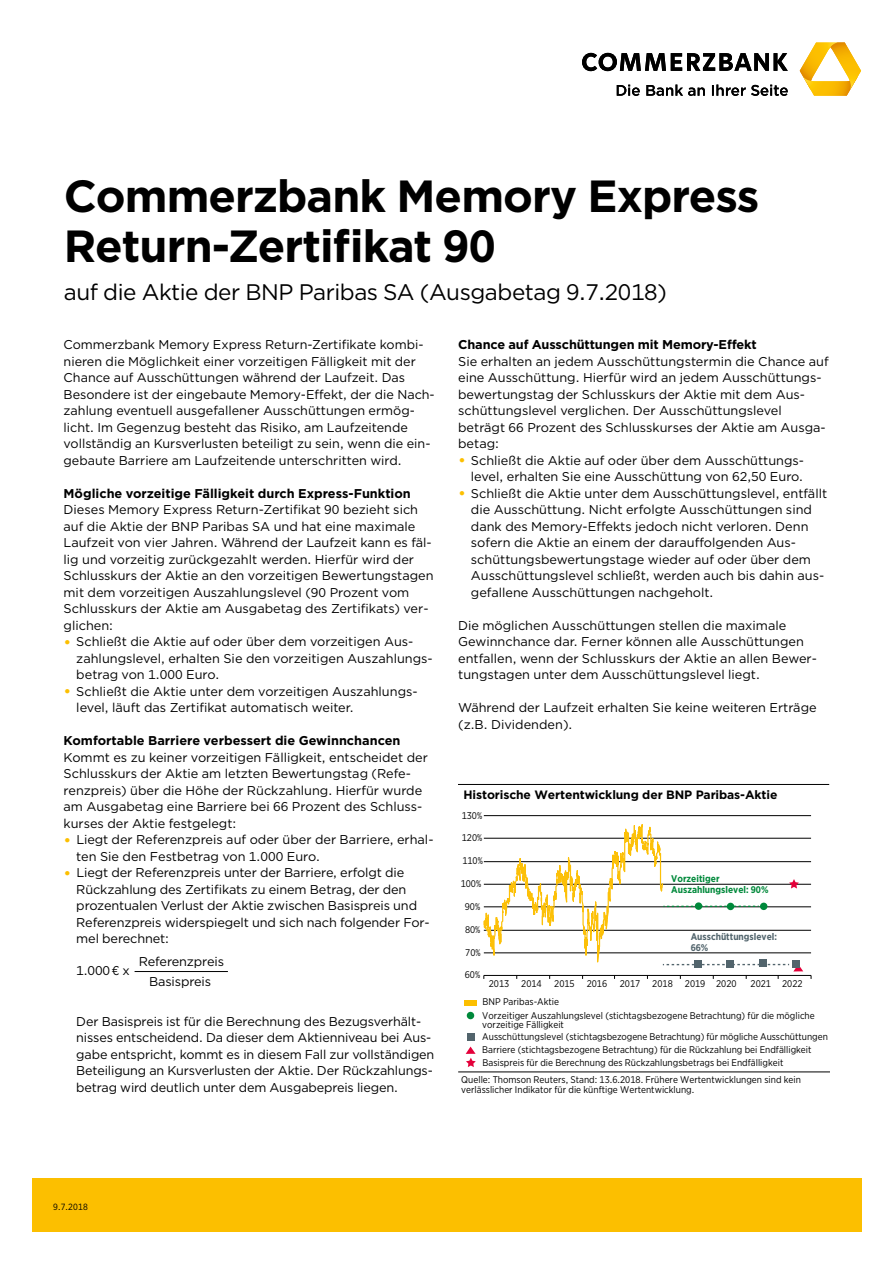
<style>
.page{position:relative;width:893px;height:1263px;background:#fff}
.page>*{position:absolute;margin:0;border:0;box-sizing:border-box;transform-origin:0 0}
.t1{font:700 45px/49.5px "Gotham";letter-spacing:-.02em;color:#000}
.t2{font:22.5px "Gotham";letter-spacing:-.02em;color:#000}
.t3{font:12.75px/16.5px "Gotham";color:#000}
.t4{font:700 12.75px "Gotham";color:#000}
.t5{font:700 12.15px "Gotham";letter-spacing:-.01em;color:#000}
.t6{font:9.75px/9.8px "Gotham Narrow";color:#000}
.t7{font:700 9.75px/11.7px "Gotham Narrow";color:#00893b}
.t8{font:700 9.75px/11.7px "Gotham Narrow";color:#52646c}
.t9{font:9px "Gotham Narrow";color:#000}
.s1{font-size:16.5px;color:#fcbf00}
</style>
<div class="page">
<div style="left:32px;top:1178px;width:829px;height:53px;background:#fcbf00"></div>
<hr style="left:135px;top:971px;width:93px;height:1px;background:#000">
<svg style="left:582px;top:53px;width:206px;height:18px"></svg>
<svg style="left:800px;top:43px;width:61px;height:53px"></svg>
<svg style="left:617px;top:85px;width:171px;height:11px"></svg>
<div style="left:464px;top:1000px;width:13px;height:5px;background:#fcbf00"></div>
<div style="left:467px;top:1012px;width:7px;height:7px;background:#00893b;border-radius:50%"></div>
<div style="left:467px;top:1034px;width:7px;height:7px;background:#52646c"></div>
<hr style="left:458px;top:784px;width:371px;height:1px;background:#000">
<hr style="left:458px;top:1072px;width:371px;height:1px;background:#000">
<svg style="left:466px;top:1046px;width:10px;height:21px"></svg>
<hr style="left:484px;top:952px;width:327px;height:1px;background:#000">
<hr style="left:484px;top:930px;width:327px;height:1px;background:#000">
<hr style="left:484px;top:906px;width:327px;height:1px;background:#000">
<hr style="left:484px;top:884px;width:327px;height:1px;background:#000">
<hr style="left:484px;top:861px;width:327px;height:1px;background:#000">
<hr style="left:484px;top:838px;width:327px;height:1px;background:#000">
<hr style="left:484px;top:815px;width:327px;height:1px;background:#000">
<hr style="left:484px;top:975px;width:327px;height:1px;background:#000">
<svg style="left:483px;top:816px;width:320px;height:163px"></svg>
<h1 class="t1" style="left:64px;top:171px;width:697px">Commerzbank Memory Express<br>Return-Zertifikat 90</h1>
<h2 class="t2" style="left:64px;top:278px;width:604px">auf die Aktie der BNP Paribas SA (Ausgabetag 9.7.2018)</h2>
<p class="t3" style="left:64px;top:336px;width:373px">Commerzbank Memory Express Return-Zertifikate kombi&shy;nieren die Möglichkeit einer vorzeitigen Fälligkeit mit der Chance auf Ausschüttungen während der Laufzeit. Das Besondere ist der eingebaute Memory-Effekt, der die Nach&shy;zahlung eventuell ausgefallener Ausschüttungen ermög&shy;licht. Im Gegenzug besteht das Risiko, am Laufzeitende vollständig an Kursverlusten beteiligt zu sein, wenn die ein&shy;gebaute Barriere am Laufzeitende unterschritten wird.</p>
<p class="t4" style="left:64px;top:485px;width:349px">Mögliche vorzeitige Fälligkeit durch Express-Funktion</p>
<p class="t3" style="left:64px;top:501px;width:372px">Dieses Memory Express Return-Zertifikat 90 bezieht sich auf die Aktie der BNP Paribas SA und hat eine maximale Laufzeit von vier Jahren. Während der Laufzeit kann es fäl&shy;lig und vorzeitig zurückgezahlt werden. Hierfür wird der Schlusskurs der Aktie an den vorzeitigen Bewertungstagen mit dem vorzeitigen Auszahlungslevel (90 Prozent vom Schlusskurs der Aktie am Ausgabetag des Zertifikats) ver&shy;glichen:</p>
<p class="t3" style="left:76px;top:633px;width:356px;text-indent:-13px"><span class="s1">•</span> Schließt die Aktie auf oder über dem vorzeitigen Aus&shy;zahlungslevel, erhalten Sie den vorzeitigen Auszahlungs&shy;betrag von 1.000 Euro.</p>
<p class="t3" style="left:76px;top:683px;width:341px;text-indent:-13px"><span class="s1">•</span> Schließt die Aktie unter dem vorzeitigen Auszahlungs&shy;level, läuft das Zertifikat automatisch weiter.</p>
<p class="t4" style="left:64px;top:732px;width:338px">Komfortable Barriere verbessert die Gewinnchancen</p>
<p class="t3" style="left:64px;top:749px;width:366px">Kommt es zu keiner vorzeitigen Fälligkeit, entscheidet der Schlusskurs der Aktie am letzten Bewertungstag (Refe&shy;renzpreis) über die Höhe der Rückzahlung. Hierfür wurde am Ausgabetag eine Barriere bei 66 Prozent des Schluss&shy;kurses der Aktie festgelegt:</p>
<p class="t3" style="left:76px;top:831px;width:359px;text-indent:-13px"><span class="s1">•</span> Liegt der Referenzpreis auf oder über der Barriere, erhal&shy;ten Sie den Festbetrag von 1.000 Euro.</p>
<p class="t3" style="left:76px;top:864px;width:355px;text-indent:-13px"><span class="s1">•</span> Liegt der Referenzpreis unter der Barriere, erfolgt die Rückzahlung des Zertifikats zu einem Betrag, der den prozentualen Verlust der Aktie zwischen Basispreis und Referenzpreis widerspiegelt und sich nach folgender For&shy;mel berechnet:</p>
<p class="t3" style="left:76px;top:962px;width:55px">1.000 € x</p>
<p class="t3" style="left:139px;top:951px;width:87px;line-height:20px;text-align:center">Referenzpreis<br>Basispreis</p>
<p class="t3" style="left:76px;top:1013px;width:360px">Der Basispreis ist für die Berechnung des Bezugsverhält&shy;nisses entscheidend. Da dieser dem Aktienniveau bei Aus&shy;gabe entspricht, kommt es in diesem Fall zur vollständigen Beteiligung an Kursverlusten der Aktie. Der Rückzahlungs&shy;betrag wird deutlich unter dem Ausgabepreis liegen.</p>
<p class="t4" style="left:458px;top:336px;width:300px">Chance auf Ausschüttungen mit Memory-Effekt</p>
<p class="t3" style="left:458px;top:353px;width:372px">Sie erhalten an jedem Ausschüttungstermin die Chance auf eine Ausschüttung. Hierfür wird an jedem Ausschüttungs&shy;bewertungstag der Schlusskurs der Aktie mit dem Aus&shy;schüttungslevel verglichen. Der Ausschüttungslevel beträgt 66 Prozent des Schlusskurses der Aktie am Ausga&shy;betag:</p>
<p class="t3" style="left:458px;top:452px;width:346px;text-align:right"><span class="s1">•</span> Schließt die Aktie auf oder über dem Ausschüttungs&shy;level, erhalten Sie eine Ausschüttung von 62,50 Euro.</p>
<p class="t3" style="left:471px;top:485px;width:358px;text-indent:-13px"><span class="s1">•</span> Schließt die Aktie unter dem Ausschüttungslevel, entfällt die Ausschüttung. Nicht erfolgte Ausschüttungen sind dank des Memory-Effekts jedoch nicht verloren. Denn sofern die Aktie an einem der darauffolgenden Aus&shy;schüttungsbewertungstage wieder auf oder über dem Ausschüttungslevel schließt, werden auch bis dahin aus&shy;gefallene Ausschüttungen nachgeholt.</p>
<p class="t3" style="left:458px;top:617px;width:360px">Die möglichen Ausschüttungen stellen die maximale Gewinnchance dar. Ferner können alle Ausschüttungen entfallen, wenn der Schlusskurs der Aktie an allen Bewer&shy;tungstagen unter dem Ausschüttungslevel liegt.</p>
<p class="t3" style="left:458px;top:699px;width:360px">Während der Laufzeit erhalten Sie keine weiteren Erträge (z.B. Dividenden).</p>
<p class="t5" style="left:464px;top:787px;width:315px">Historische Wertentwicklung der BNP Paribas-Aktie</p>
<p class="t6" style="left:462px;top:810px;width:22px">130%</p>
<p class="t6" style="left:462px;top:833px;width:22px">120%</p>
<p class="t6" style="left:462px;top:856px;width:22px">110%</p>
<p class="t6" style="left:461px;top:879px;width:22px">100%</p>
<p class="t6" style="left:465px;top:901px;width:17px">90%</p>
<p class="t6" style="left:465px;top:924px;width:17px">80%</p>
<p class="t6" style="left:465px;top:947px;width:17px">70%</p>
<p class="t7" style="left:671px;top:872px;width:99px">Vorzeitiger<br>Auszahlungslevel: 90%</p>
<p class="t8" style="left:691px;top:930px;width:88px">Ausschüttungslevel:<br>66%</p>
<p class="t6" style="left:465px;top:970px;width:17px">60%</p>
<p class="t6" style="left:489px;top:979px;width:54px">2013 2014</p>
<p class="t6" style="left:554px;top:979px;width:55px">2015 2016</p>
<p class="t6" style="left:620px;top:979px;width:118px">2017 2018 2019 2020</p>
<p class="t6" style="left:751px;top:979px;width:54px">2021 2022</p>
<p class="t6" style="left:483px;top:997px;width:78px">BNP Paribas-Aktie</p>
<p class="t6" style="left:482px;top:1010px;width:334px">Vorzeitiger Auszahlungslevel (stichtagsbezogene Betrachtung) für die mögliche vorzeitige Fälligkeit</p>
<p class="t6" style="left:482px;top:1030px;width:347px;line-height:12.9px">Ausschüttungslevel (stichtagsbezogene Betrachtung) für mögliche Ausschüttungen<br>Barriere (stichtagsbezogene Betrachtung) für die Rückzahlung bei Endfälligkeit<br>Basispreis für die Berechnung des Rückzahlungsbetrags bei Endfälligkeit</p>
<p class="t6" style="left:461px;top:1075px;width:341px">Quelle: Thomson Reuters, Stand: 13.6.2018. Frühere Wertentwicklungen sind kein verlässlicher Indikator für die künftige Wertentwicklung.</p>
<p class="t9" style="left:53px;top:1201px;width:36px">9.7.2018</p>
</div>
